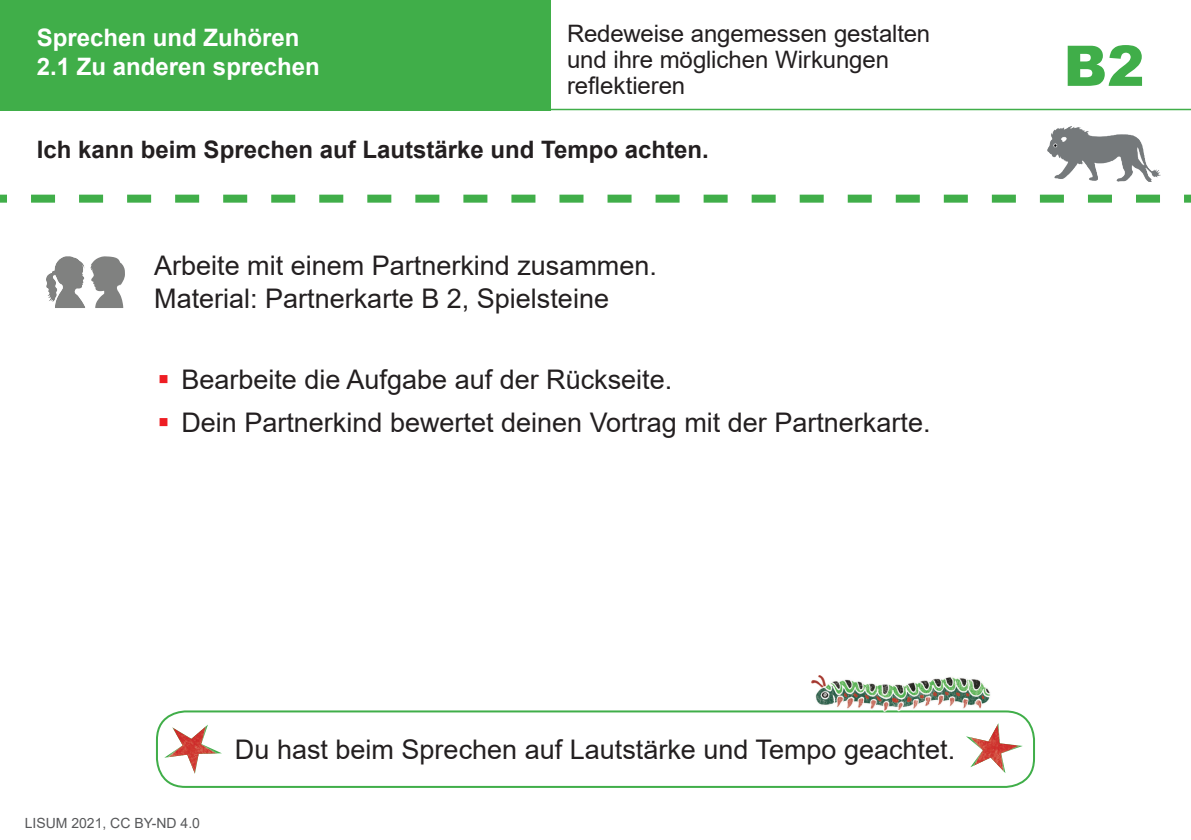
<style>
.page{position:relative;width:1191px;height:840px;background:#fff}
.page>*{position:absolute;margin:0;border:0;box-sizing:border-box;transform-origin:0 0}
.t1{font:900 56px "Arial";color:#40ae49}
.t2{font:27px/32.4px "Arial";color:#231f20}
.t3{font:24px/26px "Arial";letter-spacing:-.005em;color:#231f20}
.t4{font:700 24px "Arial";color:#231f20}
.t5{font:700 24px/28.8px "Arial";color:#fff}
.t6{font:14px "Arial";color:#57585a}
</style>
<div class="page">
<div style="left:0;top:0;width:550px;height:109px;background:#40ae49"></div>
<hr style="left:0;top:109px;width:1191px;height:1px;background:#40ae49">
<svg style="left:0;top:194px;width:1191px;height:8px"></svg>
<img style="left:1047px;top:126px;width:113px;height:55px">
<svg style="left:46px;top:256px;width:79px;height:52px"></svg>
<div style="left:156px;top:710px;width:879px;height:77px;border:2px solid #40ae49;border-radius:28px"></div>
<img style="left:164px;top:724px;width:58px;height:49px">
<svg style="left:966px;top:736px;width:56px;height:12px"></svg>
<img style="left:969px;top:723px;width:50px;height:49px">
<img style="left:806px;top:675px;width:188px;height:50px">
<p class="t5" style="left:37px;top:23px;width:284px">Sprechen und Zuhören<br>2.1 Zu anderen sprechen</p>
<p class="t3" style="left:567px;top:20px;width:365px">Redeweise angemessen gestalten und ihre möglichen Wirkungen reflektieren</p>
<p class="t4" style="left:37px;top:132px;width:673px">Ich kann beim Sprechen auf Lautstärke und Tempo achten.</p>
<p class="t2" style="left:154px;top:249px;width:504px">Arbeite mit einem Partnerkind zusammen.<br>Material: Partnerkarte B 2, Spielsteine</p>
<p class="t2" style="left:181px;top:357px;width:750px;line-height:43.8px">Bearbeite die Aufgabe auf der Rückseite.<br>Dein Partnerkind bewertet deinen Vortrag mit der Partnerkarte.</p>
<h1 class="t1" style="left:1063px;top:25px;width:82px">B2</h1>
<p class="t6" style="left:25px;top:812px;width:177px">LISUM 2021, CC BY-ND 4.0</p>
<p class="t2" style="left:235px;top:732px;width:721px">Du hast beim Sprechen auf Lautstärke und Tempo geachtet.</p>
</div>
